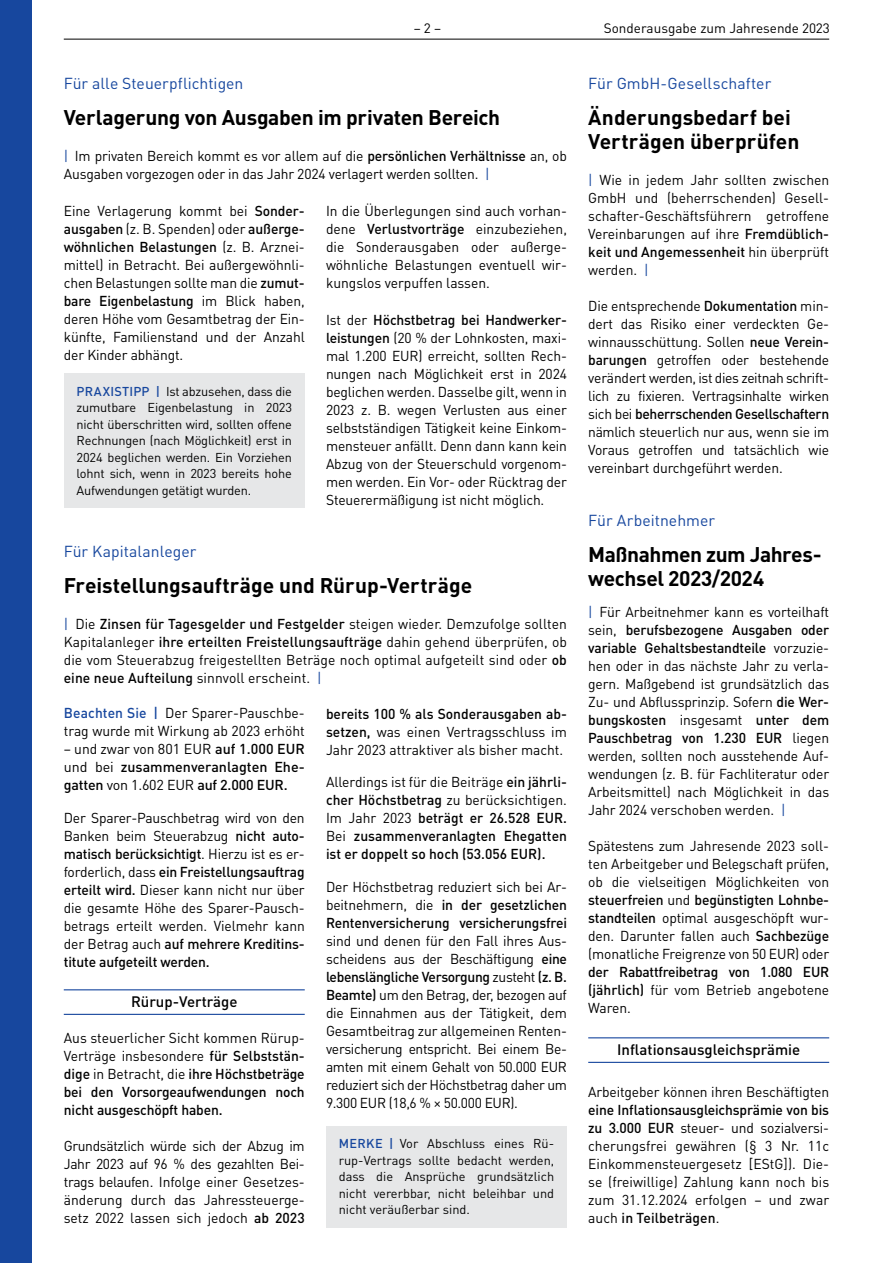
<style>
.page{position:relative;width:893px;height:1263px;background:#fff}
.page>*{position:absolute;margin:0;border:0;box-sizing:border-box;transform-origin:0 0}
.t1{font:700 21px/24px "DIN Pro";letter-spacing:-.005em;color:#000}
.t2{font:15.75px "DIN Pro";color:#17479e}
.t3{font:500 15px "DIN Pro";color:#000}
.t4{font:14.25px/18px "DIN Pro";letter-spacing:-.01em;color:#000;text-align:justify}
.t5{font:500 14.25px/18px "DIN Pro";letter-spacing:-.01em;color:#000;text-align:justify}
.t6{font:13.5px "DIN Pro";color:#000}
.t7{font:12.75px/16.5px "DIN Pro";letter-spacing:-.015em;color:#000;text-align:justify}
.s1{color:#17479e}
.s2{font-weight:500}
.s3{font-weight:500;color:#17479e}
.s4{font-weight:400}
</style>
<div class="page">
<hr style="left:64px;top:39px;width:765px;height:1px;background:#000">
<hr style="left:588px;top:1037px;width:241px;height:1px;background:#17479e">
<hr style="left:588px;top:1062px;width:241px;height:1px;background:#17479e">
<div style="left:64px;top:373px;width:241px;height:135px;background:#e6e7e8"></div>
<hr style="left:64px;top:989px;width:241px;height:1px;background:#17479e">
<hr style="left:64px;top:1014px;width:241px;height:1px;background:#17479e">
<div style="left:326px;top:1126px;width:241px;height:101px;background:#e6e7e8"></div>
<div style="left:0;top:0;width:32px;height:1263px;background:#17479e"></div>
<p class="t6" style="left:414px;top:19px;width:29px">– 2 –</p>
<p class="t6" style="left:604px;top:19px;width:227px">Sonderausgabe zum Jahresende 2023</p>
<p class="t2" style="left:64px;top:73px;width:181px">Für alle Steuerpflichtigen</p>
<h1 class="t1" style="left:64px;top:105px;width:438px">Verlagerung von Ausgaben im privaten Bereich</h1>
<p class="t4" style="left:64px;top:147px;width:505px"><span class="s1">|</span> Im privaten Bereich kommt es vor allem auf die <span class="s2">persönlichen Verhältnisse</span> an, ob<br>Ausgaben vorgezogen oder in das Jahr 2024 verlagert werden sollten. <span class="s1">|</span></p>
<p class="t4" style="left:64px;top:201px;width:242px">Eine Verlagerung kommt bei <span class="s2">Sonder&shy;ausgaben</span> (z. B. Spenden) oder <span class="s2">außerge&shy;wöhnlichen Belastungen</span> (z. B. Arznei&shy;mittel) in Betracht. Bei außergewöhnli&shy;chen Belastungen sollte man die <span class="s2">zumut&shy;bare Eigenbelastung</span> im Blick haben, deren Höhe vom Gesamtbetrag der Ein&shy;künfte, Familienstand und der Anzahl der Kinder abhängt.</p>
<p class="t7" style="left:77px;top:382px;width:217px"><span class="s3">PRAXISTIPP |</span> Ist abzusehen, dass die zumutbare Eigenbelastung in 2023 nicht überschritten wird, sollten offene Rechnungen (nach Möglichkeit) erst in 2024 beglichen werden. Ein Vorziehen lohnt sich, wenn in 2023 bereits hohe Aufwendungen getätigt wurden.</p>
<p class="t4" style="left:326px;top:201px;width:242px">In die Überlegungen sind auch vorhan&shy;dene <span class="s2">Verlustvorträge</span> einzubeziehen, die Sonderausgaben oder außerge&shy;wöhnliche Belastungen eventuell wir&shy;kungslos verpuffen lassen.</p>
<p class="t4" style="left:326px;top:310px;width:242px">Ist der <span class="s2">Höchstbetrag bei Handwerker&shy;leistungen</span> (20 % der Lohnkosten, maxi&shy;mal 1.200 EUR) erreicht, sollten Rech&shy;nungen nach Möglichkeit erst in 2024 beglichen werden. Dasselbe gilt, wenn in 2023 z. B. wegen Verlusten aus einer selbstständigen Tätigkeit keine Einkom&shy;mensteuer anfällt. Denn dann kann kein Abzug von der Steuerschuld vorgenom&shy;men werden. Ein Vor- oder Rücktrag der Steuerermäßigung ist nicht möglich.</p>
<p class="t2" style="left:64px;top:541px;width:134px">Für Kapitalanleger</p>
<h1 class="t1" style="left:64px;top:573px;width:410px">Freistellungsaufträge und Rürup-Verträge</h1>
<p class="t4" style="left:64px;top:615px;width:505px"><span class="s1">|</span> Die <span class="s2">Zinsen für Tagesgelder und Festgelder</span> steigen wieder. Demzufolge sollten Kapitalanleger <span class="s2">ihre erteilten Freistellungsaufträge</span> dahin gehend überprüfen, ob die vom Steuerabzug freigestellten Beträge noch optimal aufgeteilt sind oder <span class="s2">ob eine neue Aufteilung</span> sinnvoll erscheint. <span class="s1">|</span></p>
<p class="t4" style="left:64px;top:703px;width:242px"><span class="s3">Beachten Sie |</span> Der Sparer-Pauschbe&shy;trag wurde mit Wirkung ab 2023 erhöht</p>
<p class="t5" style="left:64px;top:739px;width:242px"><span class="s4">– und zwar von 801 EUR</span> auf 1.000 EUR <span class="s4">und bei</span> zusammenveranlagten Ehe&shy;gatten <span class="s4">von 1.602 EUR</span> auf 2.000 EUR.</p>
<p class="t4" style="left:64px;top:808px;width:242px">Der Sparer-Pauschbetrag wird von den Banken beim Steuerabzug <span class="s2">nicht auto&shy;matisch berücksichtigt</span>. Hierzu ist es er&shy;forderlich, dass <span class="s2">ein Freistellungsauftrag erteilt wird.</span> Dieser kann nicht nur über die gesamte Höhe des Sparer-Pausch&shy;betrags erteilt werden. Vielmehr kann der Betrag auch <span class="s2">auf mehrere Kreditins&shy;titute aufgeteilt werden.</span></p>
<p class="t3" style="left:131px;top:992px;width:108px">Rürup-Verträge</p>
<p class="t5" style="left:64px;top:1029px;width:242px"><span class="s4">Aus steuerlicher Sicht kommen Rürup-Verträge insbesondere</span> für Selbststän&shy;dige <span class="s4">in Betracht, die</span> ihre Höchstbeträge bei den Vorsorgeaufwendungen noch nicht ausgeschöpft haben.</p>
<p class="t4" style="left:64px;top:1137px;width:242px">Grundsätzlich würde sich der Abzug im Jahr 2023 auf 96 % des gezahlten Bei&shy;trags belaufen. Infolge einer Gesetzes&shy;änderung durch das Jahressteuerge&shy;setz 2022 lassen sich jedoch <span class="s2">ab 2023</span></p>
<p class="t4" style="left:326px;top:705px;width:242px"><span class="s2">bereits 100 % als Sonderausgaben ab&shy;setzen,</span> was einen Vertragsschluss im Jahr 2023 attraktiver als bisher macht.</p>
<p class="t5" style="left:326px;top:772px;width:242px"><span class="s4">Allerdings ist für die Beiträge</span> ein jährli&shy;cher Höchstbetrag <span class="s4">zu berücksichtigen.<br>Im Jahr 2023</span> beträgt er 26.528 EUR.<br><span class="s4">Bei</span> zusammenveranlagten Ehegatten ist er doppelt so hoch (53.056 EUR).</p>
<p class="t5" style="left:326px;top:877px;width:242px"><span class="s4">Der Höchstbetrag reduziert sich bei Ar&shy;beitnehmern, die</span> in der gesetzlichen Rentenversicherung versicherungsfrei</p>
<p class="t4" style="left:326px;top:931px;width:242px">sind und denen für den Fall ihres Aus&shy;scheidens aus der Beschäftigung <span class="s2">eine lebenslängliche Versorgung</span> zusteht <span class="s2">(z. B.<br>Beamte)</span> um den Betrag, der, bezogen auf die Einnahmen aus der Tätigkeit, dem Gesamtbeitrag zur allgemeinen Renten&shy;versicherung entspricht. Bei einem Be&shy;amten mit einem Gehalt von 50.000 EUR reduziert sich der Höchstbetrag daher um 9.300 EUR (18,6 % × 50.000 EUR).</p>
<p class="t7" style="left:339px;top:1135px;width:217px"><span class="s3">MERKE |</span> Vor Abschluss eines Rü&shy;rup-Vertrags sollte bedacht werden, dass die Ansprüche grundsätzlich nicht vererbbar, nicht beleihbar und nicht veräußerbar sind.</p>
<p class="t2" style="left:588px;top:73px;width:185px">Für GmbH-Gesellschafter</p>
<h1 class="t1" style="left:588px;top:105px;width:213px">Änderungsbedarf bei<br>Verträgen überprüfen</h1>
<p class="t4" style="left:588px;top:171px;width:242px"><span class="s1">|</span> Wie in jedem Jahr sollten zwischen GmbH und (beherrschenden) Gesell&shy;schafter-Geschäftsführern getroffene Vereinbarungen auf ihre <span class="s2">Fremdüblich&shy;keit und Angemessenheit</span> hin überprüft werden. <span class="s1">|</span></p>
<p class="t4" style="left:588px;top:297px;width:242px">Die entsprechende <span class="s2">Dokumentation</span> min&shy;dert das Risiko einer verdeckten Ge&shy;winnausschüttung. Sollen <span class="s2">neue Verein&shy;barungen</span> getroffen oder bestehende verändert werden, ist dies zeitnah schrift&shy;lich zu fixieren. Vertragsinhalte wirken sich bei <span class="s2">beherrschenden Gesellschaftern </span>nämlich steuerlich nur aus, wenn sie im Voraus getroffen und tatsächlich wie vereinbart durchgeführt werden.</p>
<p class="t2" style="left:588px;top:509px;width:128px">Für Arbeitnehmer</p>
<h1 class="t1" style="left:588px;top:541px;width:235px">Maßnahmen zum Jahres&shy;wechsel 2023/2024</h1>
<p class="t4" style="left:588px;top:603px;width:242px"><span class="s1">|</span> Für Arbeitnehmer kann es vorteilhaft sein, <span class="s2">berufsbezogene Ausgaben oder variable Gehaltsbestandteile</span> vorzuzie&shy;hen oder in das nächste Jahr zu verla&shy;gern. Maßgebend ist grundsätzlich das Zu- und Abflussprinzip. Sofern <span class="s2">die Wer&shy;bungskosten</span> insgesamt <span class="s2">unter dem Pauschbetrag von 1.230 EUR</span> liegen werden, sollten noch ausstehende Auf&shy;wendungen (z. B. für Fachliteratur oder Arbeitsmittel) nach Möglichkeit in das Jahr 2024 verschoben werden. <span class="s1">|</span></p>
<p class="t4" style="left:588px;top:837px;width:242px">Spätestens zum Jahresende 2023 soll&shy;ten Arbeitgeber und Belegschaft prüfen, ob die vielseitigen Möglichkeiten von <span class="s2">steuerfreien</span> und <span class="s2">begünstigten Lohnbe&shy;standteilen</span> optimal ausgeschöpft wur&shy;den. Darunter fallen auch <span class="s2">Sachbezüge </span>(monatliche Freigrenze von 50 EUR) oder</p>
<p class="t5" style="left:588px;top:963px;width:242px">der Rabattfreibetrag von 1.080 EUR (jährlich) <span class="s4">für vom Betrieb angebotene Waren.</span></p>
<p class="t3" style="left:617px;top:1040px;width:185px">Inflationsausgleichsprämie</p>
<p class="t4" style="left:588px;top:1083px;width:242px">Arbeitgeber können ihren Beschäftigten</p>
<p class="t4" style="left:588px;top:1101px;width:242px"><span class="s2">eine Inflationsausgleichsprämie von bis zu 3.000 EUR</span> steuer- und sozialversi&shy;cherungsfrei gewähren (§ 3 Nr. 11c Einkommensteuergesetz [EStG]). Die&shy;se (freiwillige) Zahlung kann noch bis zum 31.12.2024 erfolgen – und zwar auch <span class="s2">in Teilbeträgen</span>.</p>
</div>
